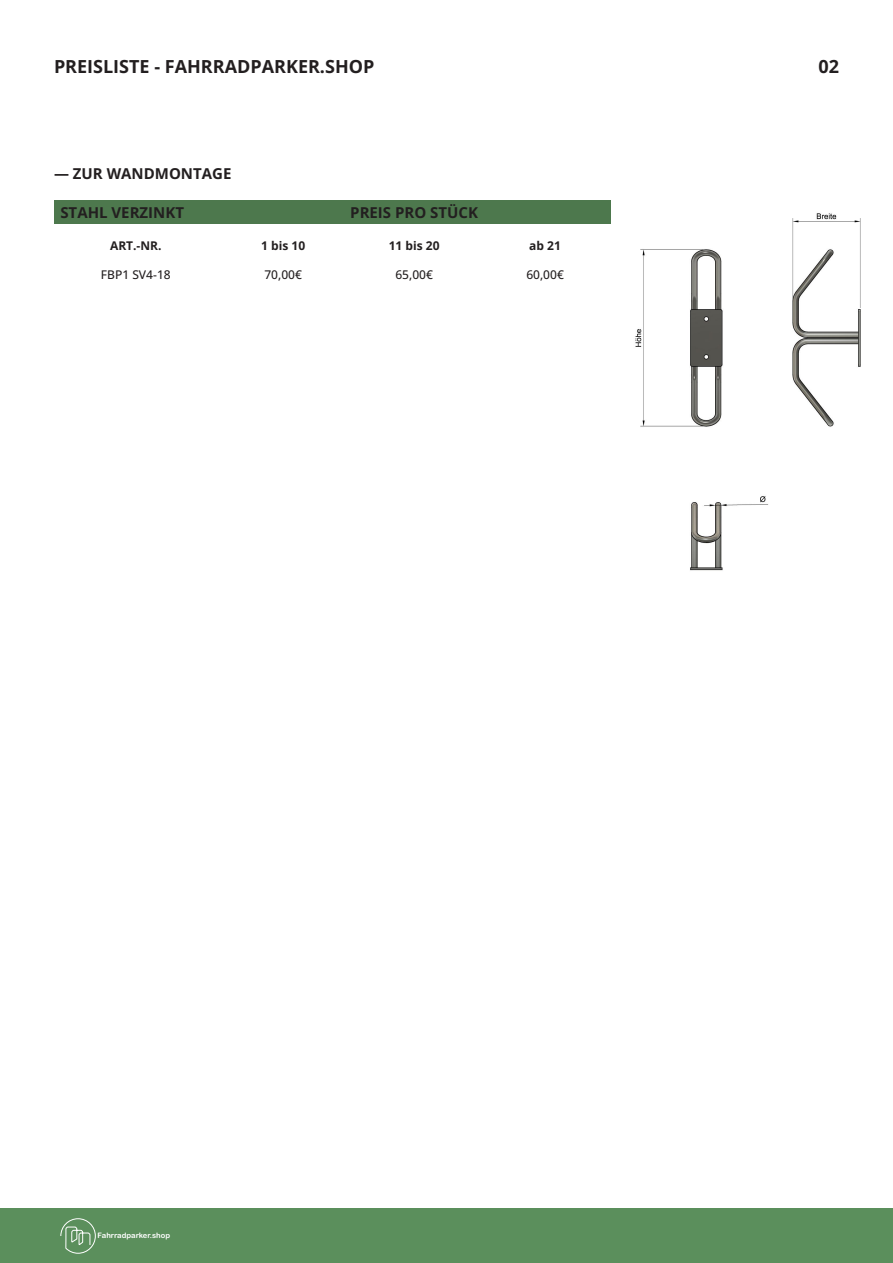
<style>
.page{position:relative;width:893px;height:1263px;background:#fff}
.page>*{position:absolute;margin:0;border:0;box-sizing:border-box;transform-origin:0 0}
.t1{font:700 18px "Open Sans";color:#231f20}
.t2{font:700 15px "Open Sans";color:#231f20}
.t3{font:500 12px "Open Sans";color:#231f20}
.t4{font:700 12px "Open Sans";color:#231f20}
.t5{font:7.5px "Arial Rounded MT Bold";color:#fff}
</style>
<div class="page">
<div style="left:54px;top:200px;width:557px;height:24px;background:#4d784d"></div>
<div style="left:0;top:1209px;width:893px;height:54px;background:#5b8f5c"></div>
<svg style="left:60px;top:1218px;width:36px;height:36px"></svg>
<img style="left:635px;top:213px;width:226px;height:358px">
<p class="t1" style="left:54px;top:54px;width:322px">PREISLISTE - FAHRRADPARKER.SHOP</p>
<p class="t2" style="left:54px;top:163px;width:179px">— ZUR WANDMONTAGE</p>
<p class="t2" style="left:60px;top:202px;width:125px">STAHL VERZINKT</p>
<p class="t2" style="left:350px;top:202px;width:129px">PREIS PRO STÜCK</p>
<p class="t4" style="left:110px;top:238px;width:53px">ART.-NR.</p>
<p class="t3" style="left:101px;top:267px;width:71px">FBP1 SV4-18</p>
<p class="t4" style="left:261px;top:238px;width:46px">1 bis 10</p>
<p class="t3" style="left:264px;top:267px;width:39px">70,00€</p>
<p class="t4" style="left:389px;top:238px;width:52px">11 bis 20</p>
<p class="t3" style="left:395px;top:267px;width:39px">65,00€</p>
<p class="t4" style="left:529px;top:238px;width:33px">ab 21</p>
<p class="t3" style="left:526px;top:267px;width:39px">60,00€</p>
<p class="t1" style="left:818px;top:54px;width:22px">02</p>
<p class="t5" style="left:98px;top:1231px;width:74px">Fahrradparker.shop</p>
</div>
